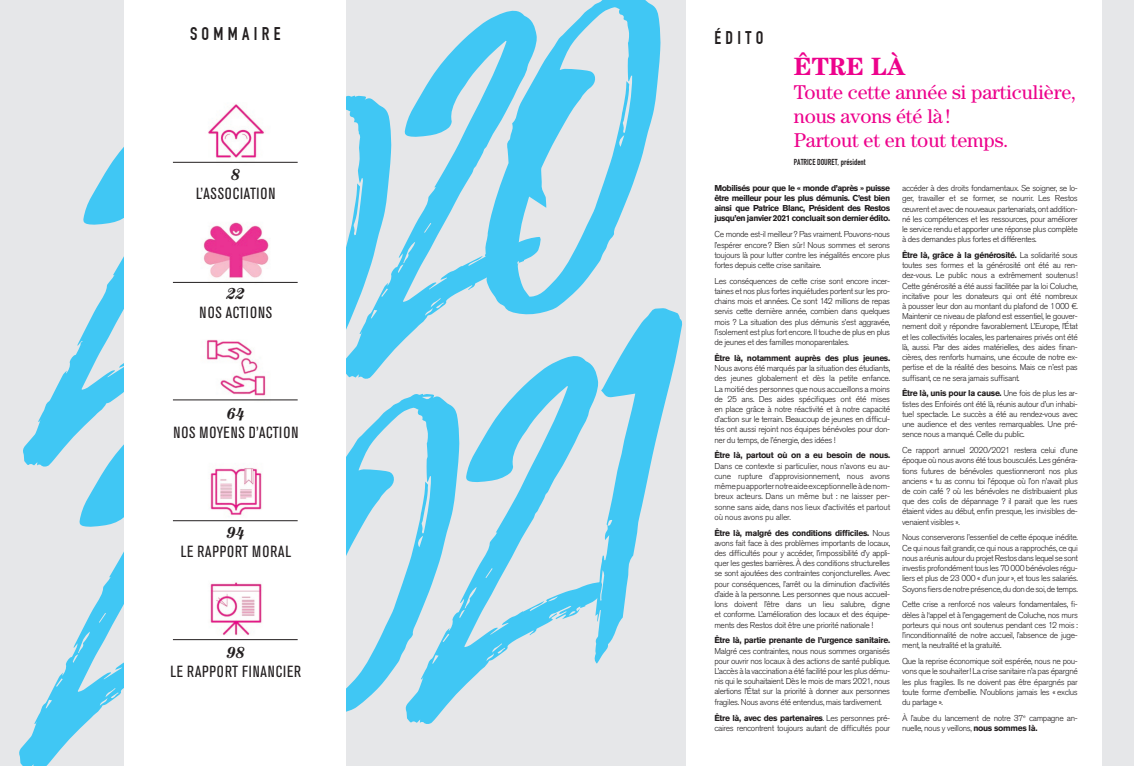
<style>
.page{position:relative;width:1134px;height:766px;background:#fff}
.page>*{position:absolute;margin:0;border:0;box-sizing:border-box;transform-origin:0 0}
.t1{font:700 25px "Century";letter-spacing:-.005em;color:#ed028c}
.t2{font:20px/24px "Century";letter-spacing:-.005em;color:#ed028c}
.t3{font:18px "DIN Engschrift";letter-spacing:.24em;color:#231f20}
.t4{font:condensed 16px/19.2px "Akzidenz Grotesk Pro";letter-spacing:.045em;color:#231f20;text-align:center}
.TC{font:300 8.5px/10.2px "Akzidenz Grotesk Pro";letter-spacing:-.04em;color:#231f20;text-align:justify}
.TC-2{font:700 8.5px/10.2px "Akzidenz Grotesk Pro";letter-spacing:-.055em;color:#231f20;text-align:justify}
.t5{font:8.5px "DIN Engschrift";color:#231f20}
.s1{font-family:"Century";font-weight:700;font-style:italic;font-stretch:normal}
.s2{font-weight:700}
</style>
<div class="page">
<div style="left:0;top:0;width:1134px;height:765px;background:#e6e7e9"></div>
<svg style="left:391px;top:22px;width:94px;height:331px"></svg>
<svg style="left:485px;top:0;width:176px;height:315px"></svg>
<svg style="left:50px;top:95px;width:341px;height:304px"></svg>
<svg style="left:19px;top:399px;width:106px;height:366px"></svg>
<svg style="left:406px;top:356px;width:192px;height:368px"></svg>
<svg style="left:346px;top:393px;width:113px;height:322px"></svg>
<svg style="left:594px;top:307px;width:89px;height:356px"></svg>
<div style="left:125px;top:0;width:221px;height:765px;background:#fff"></div>
<img style="left:193px;top:104px;width:85px;height:58px">
<hr style="left:173px;top:162px;width:125px;height:1px;background:#231f20">
<img style="left:193px;top:222px;width:85px;height:60px">
<hr style="left:173px;top:282px;width:125px;height:1px;background:#231f20">
<img style="left:193px;top:339px;width:85px;height:62px">
<hr style="left:173px;top:399px;width:125px;height:1px;background:#231f20">
<img style="left:193px;top:468px;width:85px;height:54px">
<hr style="left:173px;top:520px;width:125px;height:1px;background:#231f20">
<img style="left:193px;top:582px;width:85px;height:59px">
<hr style="left:173px;top:639px;width:125px;height:1px;background:#231f20">
<div style="left:686px;top:0;width:415px;height:765px;background:#fff"></div>
<p class="t3" style="left:190px;top:23px;width:92px">SOMMAIRE</p>
<p class="t4" style="left:196px;top:164px;width:81px"><span class="s1">8<br></span>L’ASSOCIATION</p>
<p class="t4" style="left:200px;top:283px;width:74px"><span class="s1">22<br></span>NOS ACTIONS</p>
<p class="t4" style="left:173px;top:403px;width:127px"><span class="s1">64<br></span>NOS MOYENS D’ACTION</p>
<p class="t4" style="left:181px;top:522px;width:112px"><span class="s1">94<br></span>LE RAPPORT MORAL</p>
<p class="t4" style="left:170px;top:641px;width:132px"><span class="s1">98<br></span>LE RAPPORT FINANCIER</p>
<p class="t3" style="left:714px;top:27px;width:50px">ÉDITO</p>
<p class="t1" style="left:794px;top:51px;width:113px">ÊTRE LÀ</p>
<p class="t2" style="left:794px;top:79px;width:284px">Toute cette année si particulière, nous avons été là!<br>Partout et en tout temps.</p>
<p class="t5" style="left:794px;top:157px;width:73px">PATRICE DOURET, président</p>
<p class="TC-2" style="left:714px;top:182px;width:177px">Mobilisés pour que le « monde d’après » puisse être meilleur pour les plus démunis. C’est bien ainsi que Patrice Blanc, Président des Restos jusqu’en janvier 2021 concluait son dernier édito.</p>
<p class="TC" style="left:714px;top:229px;width:177px">Ce monde est-il meilleur? Pas vraiment. Pouvons-nous l’espérer encore? Bien sûr! Nous sommes et serons toujours là pour lutter contre les inégalités encore plus fortes depuis cette crise sanitaire.</p>
<p class="TC" style="left:714px;top:276px;width:177px">Les conséquences de cette crise sont encore incer&shy;taines et nos plus fortes inquiétudes portent sur les pro&shy;chains mois et années. Ce sont 142 millions de repas servis cette dernière année, combien dans quelques mois ? La situation des plus démunis s’est aggravée, l’isolement est plus fort encore. Il touche de plus en plus de jeunes et des familles monoparentales.</p>
<p class="TC" style="left:714px;top:353px;width:177px"><span class="s2">Être là, notamment auprès des plus jeunes.<br></span>Nous avons été marqués par la situation des étudiants, des jeunes globalement et dès la petite enfance.<br>La moitié des personnes que nous accueillons a moins de 25 ans. Des aides spécifiques ont été mises en place grâce à notre réactivité et à notre capacité d’action sur le terrain. Beaucoup de jeunes en difficul&shy;tés ont aussi rejoint nos équipes bénévoles pour don&shy;ner du temps, de l’énergie, des idées !</p>
<p class="TC" style="left:714px;top:450px;width:177px"><span class="s2">Être là, partout où on a eu besoin de nous.<br></span>Dans ce contexte si particulier, nous n’avons eu au&shy;cune rupture d’approvisionnement, nous avons même pu apporter notre aide exceptionnelle à de nom&shy;breux acteurs. Dans un même but : ne laisser per&shy;sonne sans aide, dans nos lieux d’activités et partout où nous avons pu aller.</p>
<p class="TC" style="left:714px;top:527px;width:177px"><span class="s2">Être là, malgré des conditions difficiles.</span> Nous avons fait face à des problèmes importants de locaux, des difficultés pour y accéder, l’impossibilité d’y appli&shy;quer les gestes barrières. À des conditions structurelles se sont ajoutées des contraintes conjoncturelles. Avec pour conséquences, l’arrêt ou la diminution d’activités d’aide à la personne. Les personnes que nous accueil&shy;lons doivent l’être dans un lieu salubre, digne et conforme. L’amélioration des locaux et des équipe&shy;ments des Restos doit être une priorité nationale !</p>
<p class="TC" style="left:714px;top:635px;width:177px"><span class="s2">Être là, partie prenante de l’urgence sanitaire.<br></span>Malgré ces contraintes, nous nous sommes organisés pour ouvrir nos locaux à des actions de santé publique.<br>L’accès à la vaccination a été facilité pour les plus dému&shy;nis qui le souhaitaient. Dès le mois de mars 2021, nous alertions l’État sur la priorité à donner aux personnes fragiles. Nous avons été entendus, mais tardivement.</p>
<p class="TC" style="left:714px;top:712px;width:177px"><span class="s2">Être là, avec des partenaires</span>. Les personnes pré&shy;caires rencontrent toujours autant de difficultés pour</p>
<p class="TC" style="left:902px;top:183px;width:177px">accéder à des droits fondamentaux. Se soigner, se lo&shy;ger, travailler et se former, se nourrir. Les Restos œuvrent et avec de nouveaux partenariats, ont addition&shy;né les compétences et les ressources, pour améliorer le service rendu et apporter une réponse plus complète à des demandes plus fortes et différentes.</p>
<p class="TC" style="left:902px;top:250px;width:177px"><span class="s2">Être là, grâce à la générosité.</span> La solidarité sous toutes ses formes et la générosité ont été au ren&shy;dez-vous. Le public nous a extrêmement soutenus!<br>Cette générosité a été aussi facilitée par la loi Coluche, incitative pour les donateurs qui ont été nombreux à pousser leur don au montant du plafond de 1000 €.<br>Maintenir ce niveau de plafond est essentiel, le gouver&shy;nement doit y répondre favorablement. L’Europe, l’État et les collectivités locales, les partenaires privés ont été là, aussi. Par des aides matérielles, des aides finan&shy;cières, des renforts humains, une écoute de notre ex&shy;pertise et de la réalité des besoins. Mais ce n’est pas suffisant, ce ne sera jamais suffisant.</p>
<p class="TC" style="left:902px;top:388px;width:177px"><span class="s2">Être là, unis pour la cause.</span> Une fois de plus les ar&shy;tistes des Enfoirés ont été là, réunis autour d’un inhabi&shy;tuel spectacle. Le succès a été au rendez-vous avec une audience et des ventes remarquables. Une pré&shy;sence nous a manqué. Celle du public.</p>
<p class="TC" style="left:902px;top:445px;width:177px">Ce rapport annuel 2020/2021 restera celui d’une époque où nous avons été tous bousculés. Les généra&shy;tions futures de bénévoles questionneront nos plus anciens « tu as connu toi l’époque où l’on n’avait plus de coin café ? où les bénévoles ne distribuaient plus que des colis de dépannage ? il parait que les rues étaient vides au début, enfin presque, les invisibles de&shy;venaient visibles ».</p>
<p class="TC" style="left:902px;top:532px;width:177px">Nous conserverons l’essentiel de cette époque inédite.<br>Ce qui nous fait grandir, ce qui nous a rapprochés, ce qui nous a réunis autour du projet Restos dans lequel se sont investis profondément tous les 70 000 bénévoles régu&shy;liers et plus de 23 000 « d’un jour », et tous les salariés.<br>Soyons fiers de notre présence, du don de soi, de temps.</p>
<p class="TC" style="left:902px;top:599px;width:177px">Cette crise a renforcé nos valeurs fondamentales, fi&shy;dèles à l‘appel et à l’engagement de Coluche, nos murs porteurs qui nous ont soutenus pendant ces 12 mois : l’inconditionnalité de notre accueil, l’absence de juge&shy;ment, la neutralité et la gratuité.</p>
<p class="TC" style="left:902px;top:656px;width:177px">Que la reprise économique soit espérée, nous ne pou&shy;vons que le souhaiter! La crise sanitaire n’a pas épargné les plus fragiles. Ils ne doivent pas être épargnés par toute forme d’embellie. N’oublions jamais les « exclus du partage ».</p>
<p class="TC" style="left:902px;top:712px;width:177px">À l’aube du lancement de notre 37<sup>e</sup> campagne an&shy;nuelle, nous y veillons, <span class="s2">nous sommes là.</span></p>
</div>
